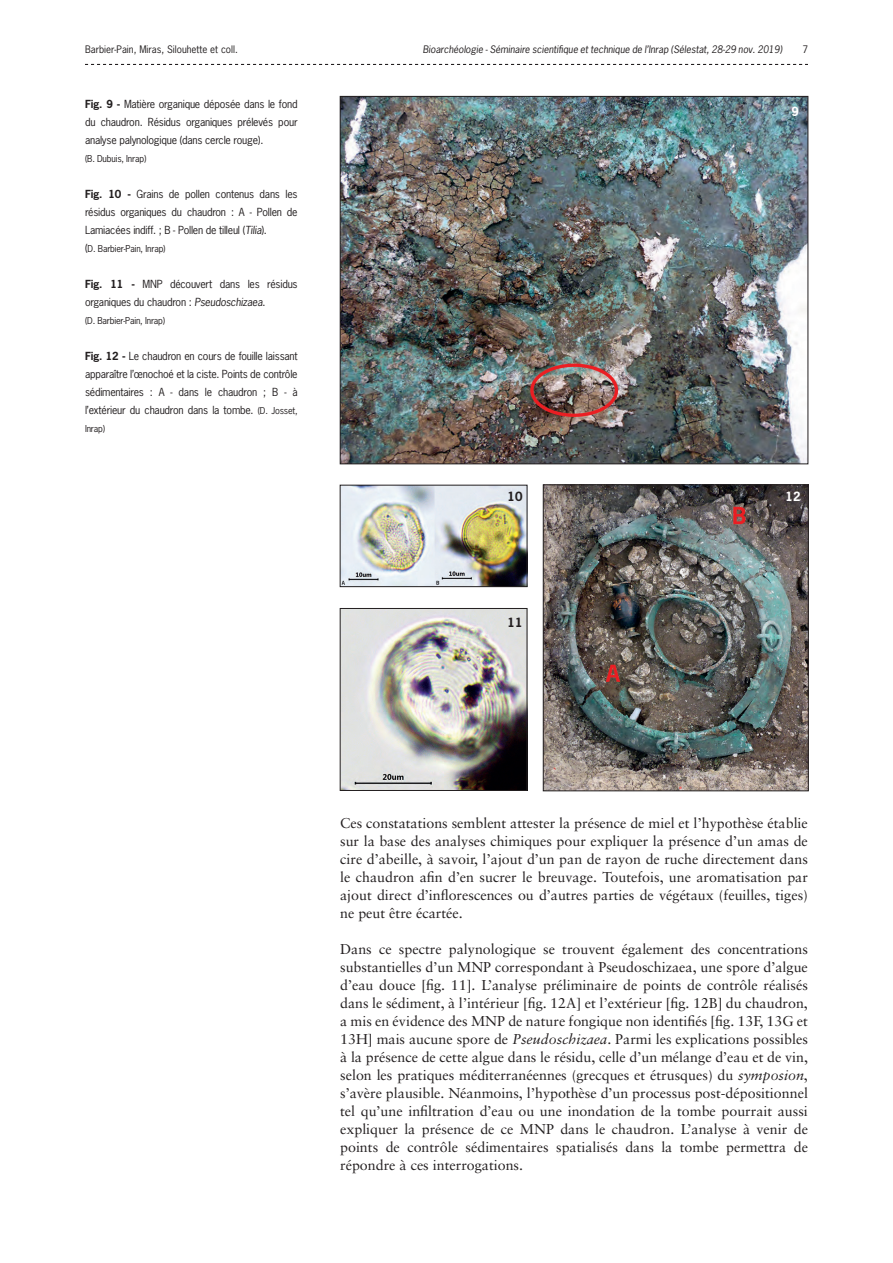
<style>
.page{position:relative;width:893px;height:1263px;background:#fff}
.page>*{position:absolute;margin:0;border:0;box-sizing:border-box;transform-origin:0 0}
.Texte{font:14.25px/18px "Sabon LT Pro";color:#231f20;text-align:justify}
.numerotation_figures{font:700 12px "News Gothic Std";color:#231f20}
.numerotation_figures-2{font:700 12px "News Gothic Std";color:#fff}
.Légende{font:10.5px/18px "News Gothic Std";letter-spacing:-.02em;color:#231f20;text-align:justify}
.t1{font:italic 9.75px "News Gothic Std";color:#231f20}
.t2{font:9.75px "News Gothic Std";color:#231f20}
.Légende-2{font:9px "News Gothic Std";letter-spacing:-.02em;color:#231f20}
.s1{font-weight:700}
.s2{font-style:italic}
.s3{font-size:10.5px}
.s4{font-size:9px}
</style>
<div class="page">
<svg style="left:85px;top:64px;width:723px;height:1px"></svg>
<img style="left:342px;top:98px;width:464px;height:364px">
<img style="left:342px;top:487px;width:183px;height:98px">
<div style="left:340px;top:485px;width:187px;height:102px;border:1px solid #231f20"></div>
<img style="left:545px;top:486px;width:262px;height:303px">
<div style="left:543px;top:484px;width:266px;height:307px;border:1px solid #231f20"></div>
<img style="left:342px;top:610px;width:183px;height:179px">
<div style="left:340px;top:608px;width:187px;height:183px;border:1px solid #231f20"></div>
<p class="t2" style="left:85px;top:43px;width:154px">Barbier‐Pain, Miras, Silouhette et coll.</p>
<p class="t1" style="left:423px;top:43px;width:361px">Bioarchéologie - Séminaire scientifique et technique de l’Inrap (Sélestat, 28-29 nov. 2019)</p>
<p class="t2" style="left:802px;top:43px;width:7px">7</p>
<p class="Légende" style="left:85px;top:95px;width:214px"><span class="s1">Fig. 9 -</span> Matière organique déposée dans le fond du chaudron. Résidus organiques prélevés pour analyse palynologique (dans cercle rouge).</p>
<p class="Légende-2" style="left:85px;top:153px;width:63px">(B. Dubuis, Inrap)</p>
<p class="Légende" style="left:85px;top:185px;width:214px"><span class="s1">Fig. 10 -</span> Grains de pollen contenus dans les résidus organiques du chaudron : A - Pollen de Lamiacées indiff. ; B - Pollen de tilleul (<span class="s2">Tilia</span>).</p>
<p class="Légende-2" style="left:85px;top:243px;width:82px"><span class="s3">(</span>D. Barbier-Pain, Inrap)</p>
<p class="Légende" style="left:85px;top:275px;width:214px"><span class="s1">Fig. 11 -</span> MNP découvert dans les résidus organiques du chaudron : <span class="s2">Pseudoschizaea</span>.</p>
<p class="Légende-2" style="left:85px;top:315px;width:82px">(D. Barbier-Pain, Inrap)</p>
<p class="Légende" style="left:85px;top:347px;width:214px"><span class="s1">Fig. 12 -</span> Le chaudron en cours de fouille laissant apparaître l’œnochoé et la ciste. Points de contrôle sédimentaires : A - dans le chaudron ; B - à l’extérieur du chaudron dans la tombe. <span class="s4">(D. Josset,</span></p>
<p class="Légende-2" style="left:85px;top:423px;width:22px">Inrap)</p>
<p class="numerotation_figures" style="left:508px;top:489px;width:16px">10</p>
<p class="numerotation_figures" style="left:508px;top:614px;width:16px">11</p>
<p class="numerotation_figures-2" style="left:791px;top:104px;width:9px">9</p>
<p class="numerotation_figures-2" style="left:786px;top:489px;width:16px">12</p>
<p class="Texte" style="left:340px;top:814px;width:469px">Ces constatations semblent attester la présence de miel et l’hypothèse établie sur la base des analyses chimiques pour expliquer la présence d’un amas de cire d’abeille, à savoir, l’ajout d’un pan de rayon de ruche directement dans le chaudron afin d’en sucrer le breuvage. Toutefois, une aromatisation par ajout direct d’inflorescences ou d’autres parties de végétaux (feuilles, tiges) ne peut être écartée.</p>
<p class="Texte" style="left:340px;top:940px;width:469px">Dans ce spectre palynologique se trouvent également des concentrations substantielles d’un MNP correspondant à Pseudoschizaea, une spore d’algue d’eau douce [fig. 11]. L’analyse préliminaire de points de contrôle réalisés dans le sédiment, à l’intérieur [fig. 12A] et l’extérieur [fig. 12B] du chaudron, a mis en évidence des MNP de nature fongique non identifiés [fig. 13F, 13G et 13H] mais aucune spore de <span class="s2">Pseudoschizaea</span>. Parmi les explications possibles à la présence de cette algue dans le résidu, celle d’un mélange d’eau et de vin, selon les pratiques méditerranéennes (grecques et étrusques) du <span class="s2">symposion</span>, s’avère plausible. Néanmoins, l’hypothèse d’un processus post-dépositionnel tel qu’une infiltration d’eau ou une inondation de la tombe pourrait aussi expliquer la présence de ce MNP dans le chaudron. L’analyse à venir de points de contrôle sédimentaires spatialisés dans la tombe permettra de répondre à ces interrogations.</p>
</div>
